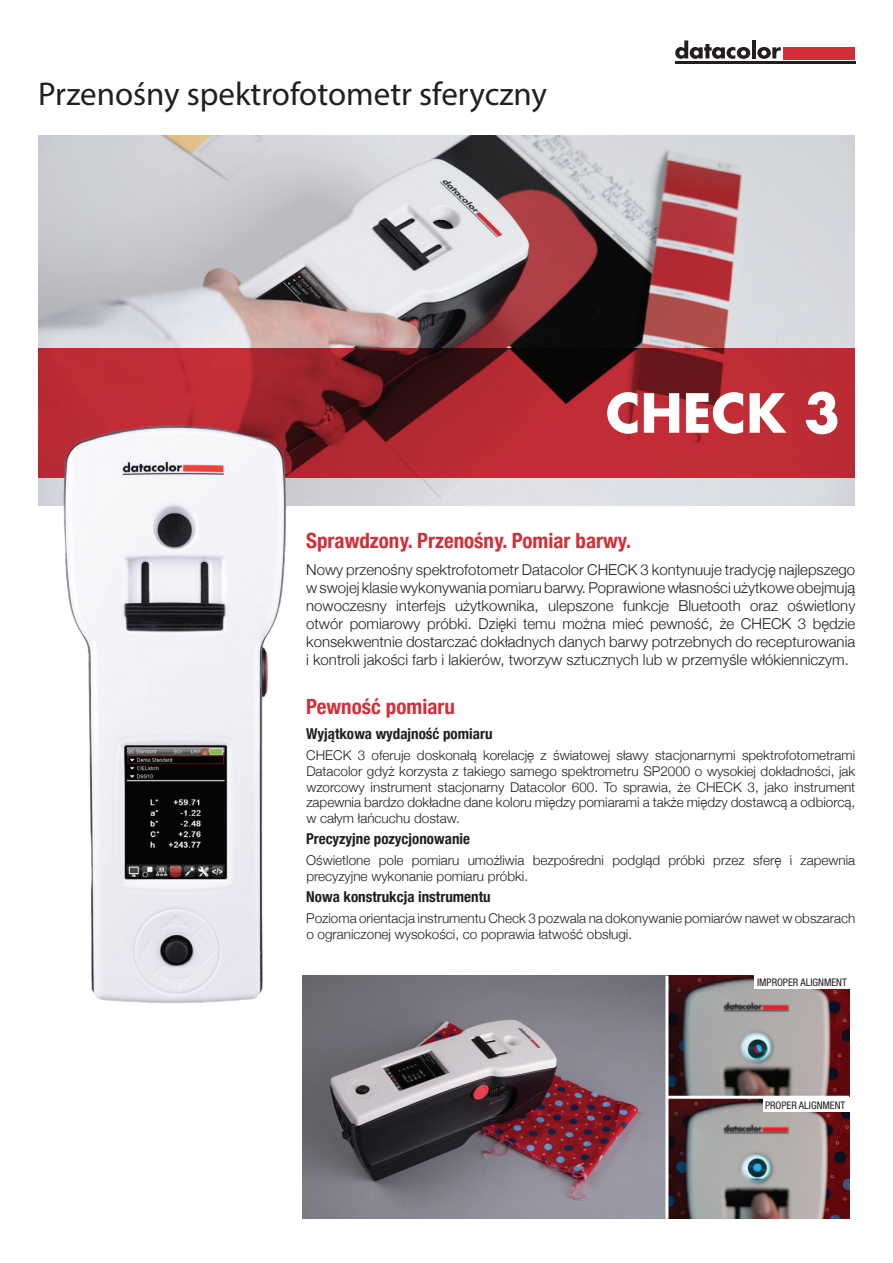
<style>
.page{position:relative;width:893px;height:1263px;background:#fff}
.page>*{position:absolute;margin:0;border:0;box-sizing:border-box;transform-origin:0 0}
.t1{font:700 52.5px "Futura Std";color:#fff}
.t2{font:33px "Myriad Pro";color:#231f20}
.t3{font:700 condensed 21px "Helvetica Neue";color:#d23038}
.t4{font:300 15px/18px "Helvetica Neue";color:#231f20;text-align:justify}
.t5{font:700 condensed 15px "Helvetica Neue";color:#231f20}
.t6{font:300 13.5px/15.8px "Helvetica Neue";color:#231f20}
.t7{font:condensed 10.5px "Helvetica Neue LT Std";color:#231f20}
</style>
<div class="page">
<img style="left:39px;top:135px;width:815px;height:370px">
<img style="left:39px;top:349px;width:815px;height:128px">
<svg style="left:675px;top:40px;width:75px;height:19px"></svg>
<hr style="left:752px;top:40px;width:4px;height:18px;background:#231f20">
<svg style="left:757px;top:47px;width:24px;height:12px"></svg>
<div style="left:783px;top:47px;width:72px;height:12px;background:#d23038"></div>
<hr style="left:675px;top:61px;width:180px;height:3px;background:#231f20">
<img style="left:46px;top:304px;width:289px;height:815px">
<img style="left:303px;top:976px;width:546px;height:243px">
<div style="left:754px;top:972px;width:97px;height:17px;background:#fff"></div>
<div style="left:763px;top:1097px;width:89px;height:15px;background:#fff"></div>
<hr style="left:665px;top:976px;width:3px;height:243px;background:#fff">
<hr style="left:667px;top:1096px;width:182px;height:3px;background:#fff">
<h2 class="t2" style="left:38px;top:74px;width:510px">Przenośny spektrofotometr sferyczny</h2>
<h1 class="t1" style="left:606px;top:378px;width:236px">CHECK 3</h1>
<h3 class="t3" style="left:306px;top:523px;width:326px">Sprawdzony. Przenośny. Pomiar barwy.</h3>
<p class="t4" style="left:306px;top:559px;width:551px">Nowy przenośny spektrofotometr Datacolor CHECK 3 kontynuuje tradycję najlepszego w swojej klasie wykonywania pomiaru barwy. Poprawione własności użytkowe obejmują nowoczesny interfejs użytkownika, ulepszone funkcje Bluetooth oraz oświetlony otwór pomiarowy próbki. Dzięki temu można mieć pewność, że CHECK 3 będzie konsekwentnie dostarczać dokładnych danych barwy potrzebnych do recepturowania i kontroli jakości farb i lakierów, tworzyw sztucznych lub w przemyśle włókienniczym.</p>
<h3 class="t3" style="left:306px;top:689px;width:150px">Pewność pomiaru</h3>
<p class="t5" style="left:306px;top:721px;width:188px">Wyjątkowa wydajność pomiaru</p>
<p class="t6" style="left:306px;top:746px;width:551px;text-align:justify">CHECK 3 oferuje doskonałą korelację z światowej sławy stacjonarnymi spektrofotometrami Datacolor gdyż korzysta z takiego samego spektrometru SP2000 o wysokiej dokładności, jak wzorcowy instrument stacjonarny Datacolor 600. To sprawia, że CHECK 3, jako instrument zapewnia bardzo dokładne dane koloru między pomiarami a także między dostawcą a odbiorcą, w całym łańcuchu dostaw.</p>
<p class="t5" style="left:306px;top:826px;width:165px">Precyzyjne pozycjonowanie</p>
<p class="t6" style="left:306px;top:852px;width:551px">Oświetlone pole pomiaru umożliwia bezpośredni podgląd próbki przez sferę i zapewnia precyzyjne wykonanie pomiaru próbki.</p>
<p class="t5" style="left:306px;top:884px;width:186px">Nowa konstrukcja instrumentu</p>
<p class="t6" style="left:306px;top:910px;width:551px">Pozioma orientacja instrumentu Check 3 pozwala na dokonywanie pomiarów nawet w obszarach o ograniczonej wysokości, co poprawia łatwość obsługi.</p>
<p class="t7" style="left:757px;top:976px;width:91px">IMPROPER ALIGNMENT</p>
<p class="t7" style="left:765px;top:1099px;width:82px">PROPER ALIGNMENT</p>
</div>
